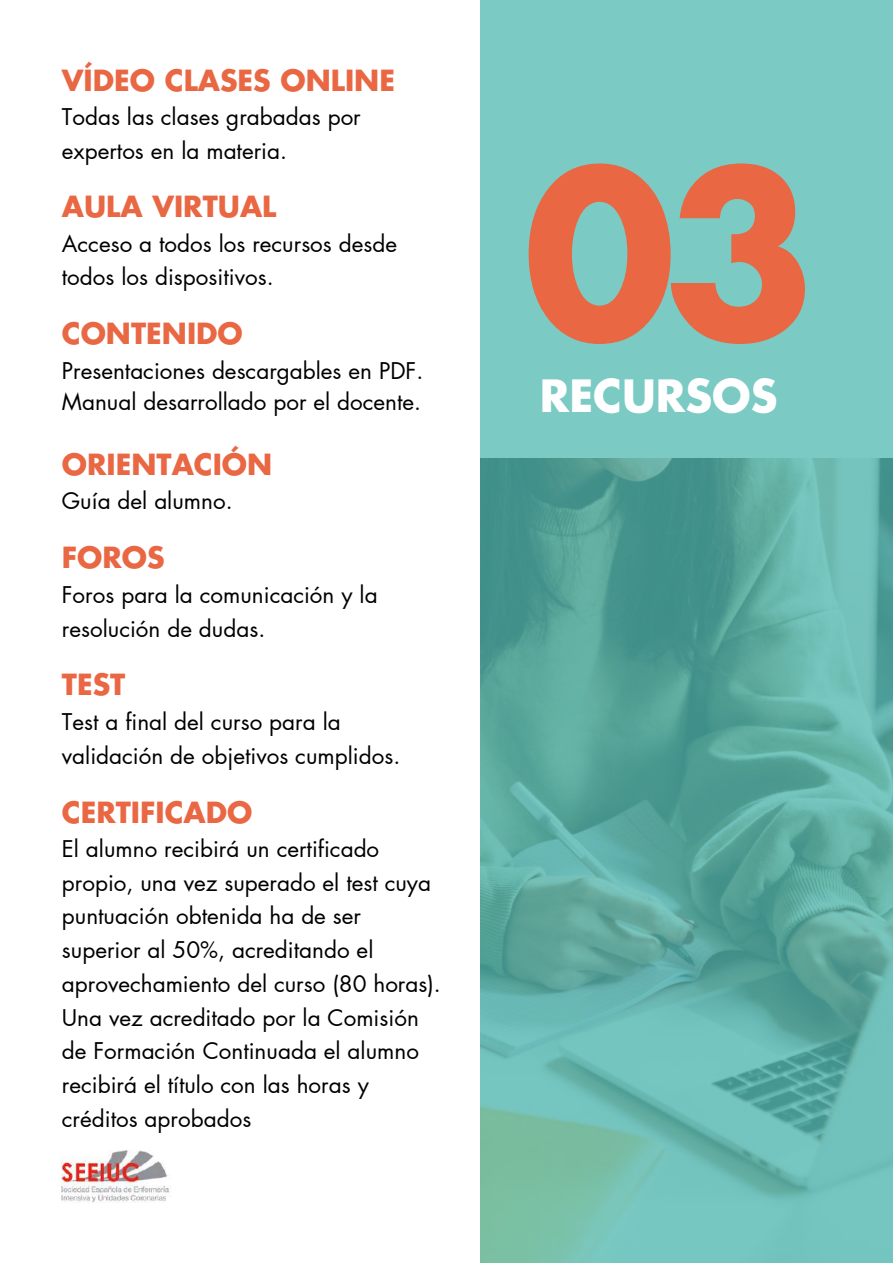
<style>
.page{position:relative;width:893px;height:1264px;background:#fff}
.page>*{position:absolute;margin:0;border:0;box-sizing:border-box;transform-origin:0 0}
.t1{font:700 221.55px "Futura LT Pro";color:#e96743}
.t2{font:700 43.5px "Futura LT Pro";color:#fff}
.t3{font:700 28.5px "Futura LT Pro";color:#e96743}
.t4{font:22.5px/33.8px "Futura LT Pro";color:#000}
</style>
<div class="page">
<svg style="left:480px;top:0;width:412px;height:1262px;background:#69b7af"></svg>
<img style="left:62px;top:1150px;width:108px;height:53px">
<p class="t3" style="left:62px;top:67px;width:334px">VÍDEO CLASES ONLINE</p>
<p class="t4" style="left:62px;top:101px;width:300px">Todas las clases grabadas por expertos en la materia.</p>
<p class="t3" style="left:62px;top:194px;width:216px">AULA VIRTUAL</p>
<p class="t4" style="left:62px;top:227px;width:337px">Acceso a todos los recursos desde todos los dispositivos.</p>
<p class="t3" style="left:62px;top:321px;width:182px">CONTENIDO</p>
<p class="t4" style="left:62px;top:355px;width:363px;line-height:31.5px">Presentaciones descargables en PDF.<br>Manual desarrollado por el docente.</p>
<p class="t3" style="left:62px;top:451px;width:212px">ORIENTACIÓN</p>
<p class="t4" style="left:62px;top:485px;width:172px">Guía del alumno.</p>
<p class="t3" style="left:62px;top:545px;width:104px">FOROS</p>
<p class="t4" style="left:62px;top:578px;width:317px">Foros para la comunicación y la resolución de dudas.</p>
<p class="t3" style="left:62px;top:672px;width:65px">TEST</p>
<p class="t4" style="left:62px;top:705px;width:340px">Test a final del curso para la validación de objetivos cumplidos.</p>
<p class="t3" style="left:62px;top:799px;width:192px">CERTIFICADO</p>
<p class="t4" style="left:62px;top:832px;width:380px">El alumno recibirá un certificado propio, una vez superado el test cuya puntuación obtenida ha de ser superior al 50%, acreditando el aprovechamiento del curso (80 horas).<br>Una vez acreditado por la Comisión de Formación Continuada el alumno recibirá el título con las horas y créditos aprobados</p>
<h1 class="t1" style="left:523px;top:154px;width:293px">03</h1>
<h2 class="t2" style="left:540px;top:376px;width:239px">RECURSOS</h2>
</div>
